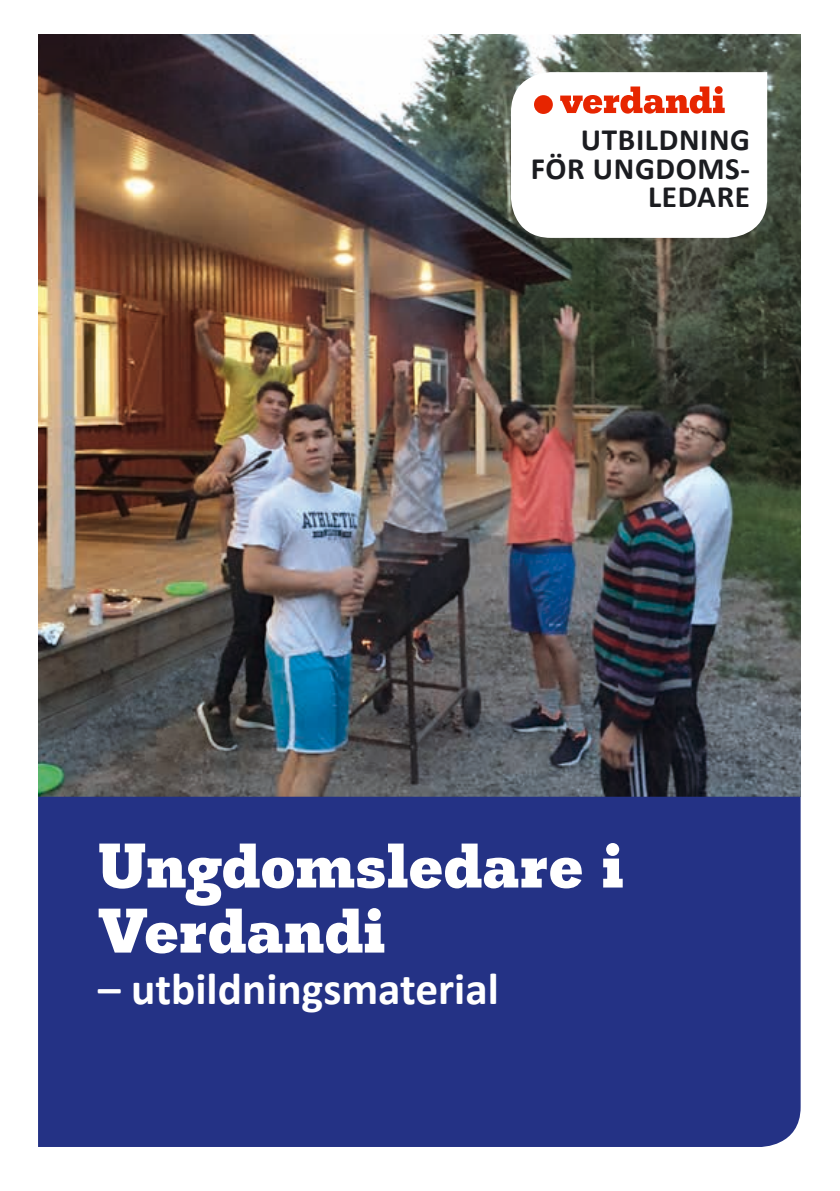
<style>
.page{position:relative;width:840px;height:1191px;background:#fff}
.page>*{position:absolute;margin:0;border:0;box-sizing:border-box;transform-origin:0 0}
.t1{font:700 62.2px/65px "Osiris BQ";color:#fff}
.t2{font:700 45.2px "Calibri";color:#fff}
.t3{font:700 31.2px/28.2px "Calibri";letter-spacing:.02em;color:#1b1c20;text-align:right}
</style>
<div class="page">
<img style="left:38px;top:34px;width:762px;height:762px">
<div style="left:38px;top:796px;width:762px;height:351px;background:#243285"></div>
<svg style="left:510px;top:72px;width:256px;height:166px"></svg>
<svg style="left:560px;top:86px;width:164px;height:28px"></svg>
<div style="left:533px;top:95px;width:19px;height:19px;background:#e72500;border-radius:50%"></div>
<p class="t3" style="left:530px;top:124px;width:221px">UTBILDNING<br>FÖR UNGDOMS-<br>LEDARE</p>
<h1 class="t1" style="left:98px;top:833px;width:526px">Ungdomsledare i<br>Verdandi</h1>
<h2 class="t2" style="left:98px;top:960px;width:402px">– utbildningsmaterial</h2>
</div>
